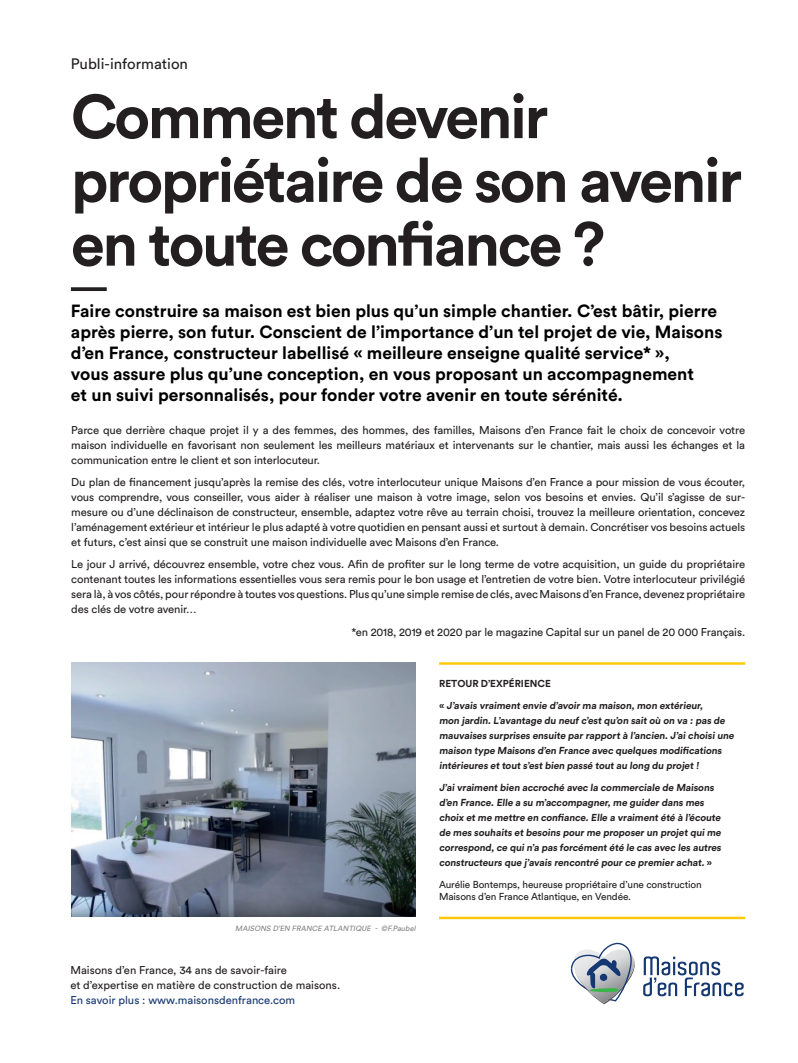
<style>
.page{position:relative;width:798px;height:1063px;background:#fff}
.page>*{position:absolute;margin:0;border:0;box-sizing:border-box;transform-origin:0 0}
.t1{font:700 61.25px/63.8px "Circular Std";letter-spacing:-.04em;color:#231f20}
.t2{font:700 17.5px/21px "Circular Std";color:#000}
.t3{font:15px "Circular Std";color:#231f20}
.t4{font:11.25px/15px "Circular Std";letter-spacing:-.01em;color:#231f20;text-align:justify}
.t5{font:11.25px "Circular Std";color:#153872}
.t6{font:700 10px/15px "Circular Std";color:#231f20}
.t7{font:10px/12px "Circular Std";letter-spacing:-.01em;color:#231f20}
.t8{font:italic 7.5px "Circular Std";color:#808285}
</style>
<div class="page">
<svg style="left:71px;top:287px;width:36px;height:4px"></svg>
<img style="left:71px;top:663px;width:344px;height:254px">
<hr style="left:439px;top:662px;width:305px;height:3px;background:#feca0a">
<hr style="left:439px;top:917px;width:305px;height:2px;background:#feca0a">
<svg style="left:570px;top:943px;width:65px;height:61px"></svg>
<svg style="left:643px;top:956px;width:100px;height:40px"></svg>
<h3 class="t3" style="left:71px;top:54px;width:119px">Publi-information</h3>
<h1 class="t1" style="left:71px;top:83px;width:672px">Comment devenir propriétaire de son avenir en toute confiance ?</h1>
<p class="t2" style="left:71px;top:300px;width:652px">Faire construire sa maison est bien plus qu’un simple chantier. C’est bâtir, pierre après pierre, son futur. Conscient de l’importance d’un tel projet de vie, Maisons d’en France, constructeur labellisé « meilleure enseigne qualité service* »,<br>vous assure plus qu’une conception, en vous proposant un accompagnement<br>et un suivi personnalisés, pour fonder votre avenir en toute sérénité.</p>
<p class="t4" style="left:71px;top:423px;width:675px">Parce que derrière chaque projet il y a des femmes, des hommes, des familles, Maisons d’en France fait le choix de concevoir votre maison individuelle en favorisant non seulement les meilleurs matériaux et intervenants sur le chantier, mais aussi les échanges et la communication entre le client et son interlocuteur.</p>
<p class="t4" style="left:71px;top:475px;width:675px">Du plan de financement jusqu’après la remise des clés, votre interlocuteur unique Maisons d’en France a pour mission de vous écouter, vous comprendre, vous conseiller, vous aider à réaliser une maison à votre image, selon vos besoins et envies. Qu’il s’agisse de sur&shy;mesure ou d’une déclinaison de constructeur, ensemble, adaptez votre rêve au terrain choisi, trouvez la meilleure orientation, concevez l’aménagement extérieur et intérieur le plus adapté à votre quotidien en pensant aussi et surtout à demain. Concrétiser vos besoins actuels et futurs, c’est ainsi que se construit une maison individuelle avec Maisons d’en France.</p>
<p class="t4" style="left:71px;top:557px;width:675px">Le jour J arrivé, découvrez ensemble, votre chez vous. Afin de profiter sur le long terme de votre acquisition, un guide du propriétaire contenant toutes les informations essentielles vous sera remis pour le bon usage et l’entretien de votre bien. Votre interlocuteur privilégié sera là, à vos côtés, pour répondre à toutes vos questions. Plus qu’une simple remise de clés, avec Maisons d’en France, devenez propriétaire des clés de votre avenir…</p>
<p class="t4" style="left:351px;top:624px;width:395px">*en 2018, 2019 et 2020 par le magazine Capital sur un panel de 20 000 Français.</p>
<p class="t6" style="left:439px;top:675px;width:113px">RETOUR D’EXPÉRIENCE</p>
<p class="t6" style="left:439px;top:697px;width:298px">« J’avais vraiment envie d’avoir ma maison, mon extérieur,<br>mon jardin. L’avantage du neuf c’est qu’on sait où on va : pas de mauvaises surprises ensuite par rapport à l’ancien. J’ai choisi une maison type Maisons d’en France avec quelques modifications intérieures et tout s’est bien passé tout au long du projet !</p>
<p class="t6" style="left:439px;top:780px;width:285px">J’ai vraiment bien accroché avec la commerciale de Maisons d’en France. Elle a su m’accompagner, me guider dans mes choix et me mettre en confiance. Elle a vraiment été à l’écoute de mes souhaits et besoins pour me proposer un projet qui me correspond, ce qui n’a pas forcément été le cas avec les autres constructeurs que j ’avais rencontré pour ce premier achat. »</p>
<p class="t7" style="left:439px;top:879px;width:264px">Aurélie Bontemps, heureuse propriétaire d’une construction<br>Maisons d’en France Atlantique, en Vendée.</p>
<p class="t8" style="left:235px;top:924px;width:183px">MAISONS D’EN FRANCE ATLANTIQUE - ©F.Paubel</p>
<p class="t4" style="left:70px;top:963px;width:271px">Maisons d’en France, 34 ans de savoir-faire<br>et d’expertise en matière de construction de maisons.</p>
<p class="t5" style="left:70px;top:994px;width:226px">En savoir plus : www.maisonsdenfrance.com</p>
</div>
